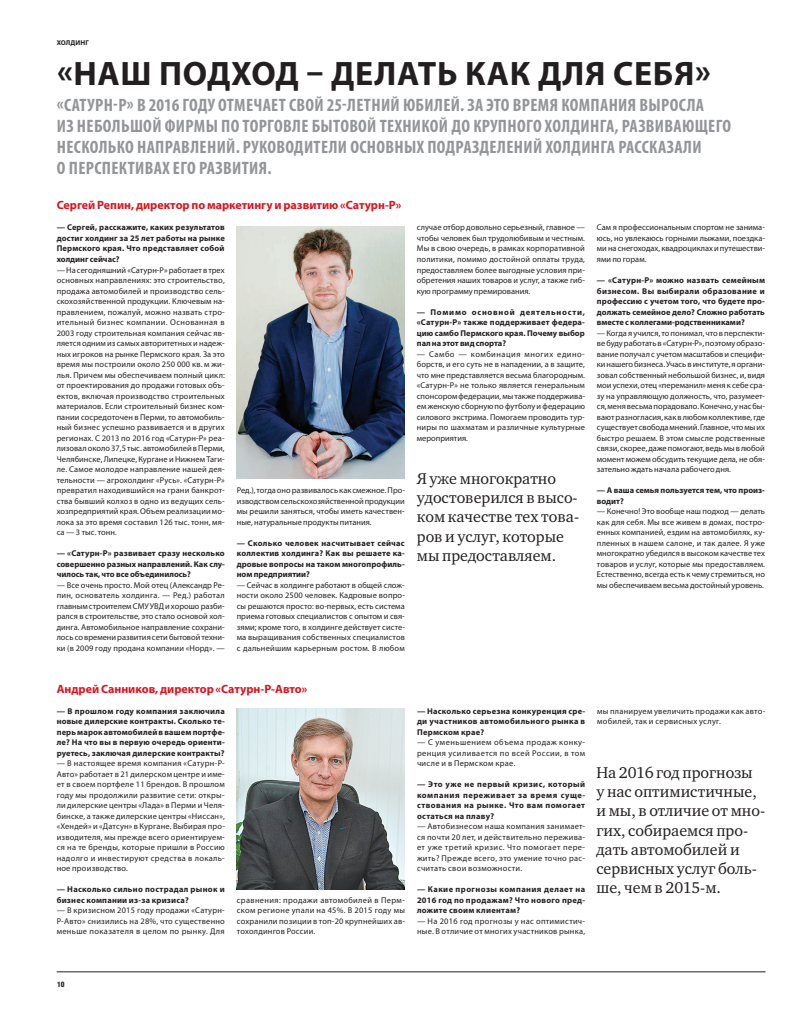
<style>
.page{position:relative;width:808px;height:1021px;background:#fff}
.page>*{position:absolute;margin:0;border:0;box-sizing:border-box;transform-origin:0 0}
.t1{font:700 34px "Myriad Pro";letter-spacing:.025em;color:#231f20}
.t2{font:700 condensed 18px/21px "Myriad Pro";letter-spacing:.02em;color:#939598}
.t3{font:16px/19.2px "Charter ITC";color:#231f20}
.t4{font:700 12px "Myriad Pro";color:#d7171f}
.t5{font:8.4px/10.5px "Myriad Pro";letter-spacing:.02em;color:#231f20;text-align:justify}
.t6{font:700 8.4px/10.5px "Myriad Pro";letter-spacing:.02em;color:#231f20;text-align:justify}
.t7{font:700 8.4px/10.5px "Myriad Pro";color:#231f20}
.t8{font:900 7.5px "Helios Cond";color:#231f20}
.t9{font:700 7px "Myriad Pro";color:#231f20}
</style>
<div class="page">
<hr style="left:57px;top:971px;width:708px;height:1px;background:#231f20">
<img style="left:237px;top:226px;width:168px;height:252px">
<img style="left:237px;top:708px;width:168px;height:181px">
<p class="t9" style="left:57px;top:38px;width:20px">холдин</p>
<p class="t9" style="left:86px;top:38px;width:5px">г</p>
<h1 class="t1" style="left:57px;top:51px;width:150px">«Наш подход</h1>
<h1 class="t1" style="left:307px;top:51px;width:166px">– делат ькак</h1>
<h1 class="t1" style="left:538px;top:51px;width:174px">для себя»</h1>
<p class="t2" style="left:57px;top:94px;width:676px">«Сатурн-Р» в 2016 году отмечает свой 25-летний юбилей. За это время компания выросла<br>из небольшой фирмы по торговле бытовой техникой до крупного холдинга, развивающего несколько направлений. Руководители основных подразделений холдинга рассказали<br>о перспективах его развития.</p>
<h3 class="t4" style="left:57px;top:197px;width:346px">Сергей Репин, директор по маркетингу и развитию «Сатурн-Р»</h3>
<p class="t6" style="left:57px;top:222px;width:170px">— Сергей, расскажите, каких результатов достиг холдинг за 25 лет работы на рынке Пермского края. Что представляет собой холдинг сейчас?</p>
<p class="t5" style="left:57px;top:264px;width:170px">— На сегодняшний «Сатурн-Р» работает в трех основных направлениях: это строительство, продажа автомобилей и производство сель&shy;скохозяйственной продукции. Ключевым на&shy;правлением, пожалуй, можно назвать стро&shy;ительный бизнес компании. Основанная в 2003 году строительная компания сейчас яв&shy;ляется одним из самых авторитетных и надеж&shy;ных игроков на рынке Пермского края. За это время мы построили около 250 000 кв. м жи&shy;лья. Причем мы обеспечиваем полный цикл: от проектирования до продажи готовых объ&shy;ектов, включая производство строительных материалов. Если строительный бизнес ком&shy;пании сосредоточен в Перми, то автомобиль&shy;ный бизнес успешно развивается и в других регионах. С 2013 по 2016 год «Сатурн-Р» реа&shy;лизовал около 37,5 тыс. автомобилей в Перми, Челябинске, Липецке, Кургане и Нижнем Таги&shy;ле. Самое молодое направление нашей дея&shy;тельности — агрохолдинг «Русь». «Сатурн-Р» превратил находившийся на грани банкрот&shy;ства бывший колхоз в одно из ведущих сель&shy;хозпредприятий края. Объем реализации мо&shy;лока за это время составил 126 тыс. тонн, мя&shy;са — 3 тыс. тонн.</p>
<p class="t6" style="left:57px;top:548px;width:170px">— «Сатурн-Р» развивает сразу несколько совершенно разных направлений. Как слу&shy;чилось так, что все объединилось?</p>
<p class="t5" style="left:57px;top:579px;width:170px">— Все очень просто. Мой отец (Александр Ре&shy;пин, основатель холдинга. — Ред.) работал главным строителем СМУ УВД и хорошо разби&shy;рался в строительстве, это стало основой хол&shy;динга. Автомобильное направление сохрани&shy;лось со времени развития сети бытовой техни&shy;ки (в 2009 году продана компании «Норд». —</p>
<p class="t5" style="left:237px;top:485px;width:170px">Ред.), тогда оно развивалось как смежное. Про&shy;изводством сельскохозяйственной продукции мы решили заняться, чтобы иметь качествен&shy;ные, натуральные продукты питания.</p>
<p class="t6" style="left:237px;top:537px;width:170px">— Сколько человек насчитывает сейчас коллектив холдинга? Как вы решаете ка&shy;дровые вопросы на таком многопрофиль&shy;ном предприятии?</p>
<p class="t5" style="left:237px;top:579px;width:170px">— Сейчас в холдинге работают в общей слож&shy;ности около 2500 человек. Кадровые вопро&shy;сы решаются просто: во-первых, есть система приема готовых специалистов с опытом и свя&shy;зями; кроме того, в холдинге действует систе&shy;ма выращивания собственных специалистов с дальнейшим карьерным ростом. В любом</p>
<p class="t5" style="left:417px;top:222px;width:170px">случае отбор довольно серьезный, главное — чтобы человек был трудолюбивым и честным.<br>Мы в свою очередь, в рамках корпоративной политики, помимо достойной оплаты труда, предоставляем более выгодные условия при&shy;обретения наших товаров и услуг, а также гиб&shy;кую программу премирования.</p>
<p class="t6" style="left:417px;top:306px;width:170px">— Помимо основной деятельности, «Сатурн-Р» также поддерживает федера&shy;цию самбо Пермского края. Почему выбор пал на этот вид спорта?</p>
<p class="t5" style="left:417px;top:348px;width:170px">— Самбо — комбинация многих едино&shy;борств, и его суть не в нападении, а в защите, что мне представляется весьма благородным. «Сатурн-Р» не только является генеральным спонсором федерации, мы также поддержива&shy;ем женскую сборную по футболу и федерацию силового экстрима. Помогаем проводить тур&shy;ниры по шахматам и различные культурные мероприятия.</p>
<h3 class="t3" style="left:417px;top:469px;width:164px">Я уже многократно удостоверился в высо&shy;ком качестве тех това&shy;ров и услуг, которые мы предоставляем.</h3>
<p class="t5" style="left:597px;top:222px;width:170px">Сам я профессиональным спортом не занима&shy;юсь, но увлекаюсь горными лыжами, поездка&shy;ми на снегоходах, квадроциклах и путешестви&shy;ями по горам.</p>
<p class="t6" style="left:597px;top:275px;width:170px">— «Сатурн-Р» можно назвать семейным бизнесом. Вы выбирали образование и профессию с учетом того, что будете про&shy;должать семейное дело? Сложно работать вместе с коллегами-родственниками?</p>
<p class="t5" style="left:597px;top:327px;width:170px">— Когда я учился, то понимал, что в перспекти&shy;ве буду работать в «Сатурн-Р», поэтому образо&shy;вание получал с учетом масштабов и специфи&shy;ки нашего бизнеса. Учась в институте, я органи&shy;зовал собственный небольшой бизнес, и, видя мои успехи, отец «переманил» меня к себе сра&shy;зу на управляющую должность, что, разумеет&shy;ся, меня весьма порадовало. Конечно, у нас бы&shy;вают разногласия, как в любом коллективе, где существует свобода мнений. Главное, что мы их быстро решаем. В этом смысле родственные связи, скорее, даже помогают, ведь мы в любой момент можем обсудить текущие дела, не обя&shy;зательно ждать начала рабочего дня.</p>
<p class="t7" style="left:597px;top:485px;width:170px">— А ваша семья пользуется тем, что произ&shy;водит?</p>
<p class="t5" style="left:597px;top:506px;width:170px">— Конечно! Это вообще наш подход — делать как для себя. Мы все живем в домах, постро&shy;енных компанией, ездим на автомобилях, ку&shy;пленных в нашем салоне, и так далее. Я уже многократно убедился в высоком качестве тех товаров и услуг, которые мы предоставляем.<br>Естественно, всегда есть к чему стремиться, но мы обеспечиваем весьма достойный уровень.</p>
<h3 class="t4" style="left:57px;top:680px;width:252px">Андрей Санников, директор «Сатурн-Р-Авто»</h3>
<p class="t6" style="left:57px;top:705px;width:170px">— В прошлом году компания заключила новые дилерские контракты. Сколько те&shy;перь марок автомобилей в вашем портфе&shy;ле? На что вы в первую очередь ориенти&shy;руетесь, заключая дилерские контракты?</p>
<p class="t5" style="left:57px;top:758px;width:170px">— В настоящее время компания «Сатурн-Р-Авто» работает в 21 дилерском центре и име&shy;ет в своем портфеле 11 брендов. В прошлом году мы продолжили развитие сети: откры&shy;ли дилерские центры «Лада» в Перми и Челя&shy;бинске, а также дилерские центры «Ниссан», «Хендей» и «Датсун» в Кургане. Выбирая про&shy;изводителя, мы прежде всего ориентируем&shy;ся на те бренды, которые пришли в Россию надолго и инвестируют средства в локаль&shy;ное производство.</p>
<p class="t6" style="left:57px;top:884px;width:170px">— Насколько сильно пострадал рынок и бизнес компании из-за кризиса?</p>
<p class="t5" style="left:57px;top:905px;width:170px">— В кризисном 2015 году продажи «Сатурн-Р-Авто» снизились на 28%, что существенно меньше показателя в целом по рынку. Для</p>
<p class="t5" style="left:237px;top:894px;width:170px">сравнения: продажи автомобилей в Перм&shy;ском регионе упали на 45%. В 2015 году мы сохранили позиции в топ-20 крупнейших ав&shy;тохолдингов России.</p>
<p class="t6" style="left:417px;top:705px;width:170px">— Насколько серьезна конкуренция сре&shy;ди участников автомобильного рынка в Пермском крае?</p>
<p class="t5" style="left:417px;top:737px;width:170px">— С уменьшением объема продаж конку&shy;ренция усиливается по всей России, в том числе и в Пермском крае.</p>
<p class="t6" style="left:417px;top:779px;width:170px">— Это уже не первый кризис, который компания переживает за время суще&shy;ствования на рынке. Что вам помогает остаться на плаву?</p>
<p class="t5" style="left:417px;top:821px;width:170px">— Автобизнесом наша компания занимает&shy;ся почти 20 лет, и действительно пережива&shy;ет уже третий кризис. Что помогает пере&shy;жить? Прежде всего, это умение точно рас&shy;считать свои возможности.</p>
<p class="t6" style="left:417px;top:884px;width:170px">— Какие прогнозы компания делает на 2016 год по продажам? Что нового пред&shy;ложите своим клиентам?</p>
<p class="t5" style="left:417px;top:915px;width:170px">— На 2016 год прогнозы у нас оптимистич&shy;ные. В отличие от многих участников рынка,</p>
<p class="t5" style="left:597px;top:705px;width:170px">мы планируем увеличить продажи как авто&shy;мобилей, так и сервисных услуг.</p>
<h3 class="t3" style="left:596px;top:763px;width:170px">На 2016 год прогнозы<br>у нас оптимистичные, и мы, в отличие от мно&shy;гих, собираемся про&shy;дать автомобилей и сервисных услуг боль&shy;ше, чем в 2015-м.</h3>
<p class="t8" style="left:57px;top:979px;width:9px">10</p>
</div>
